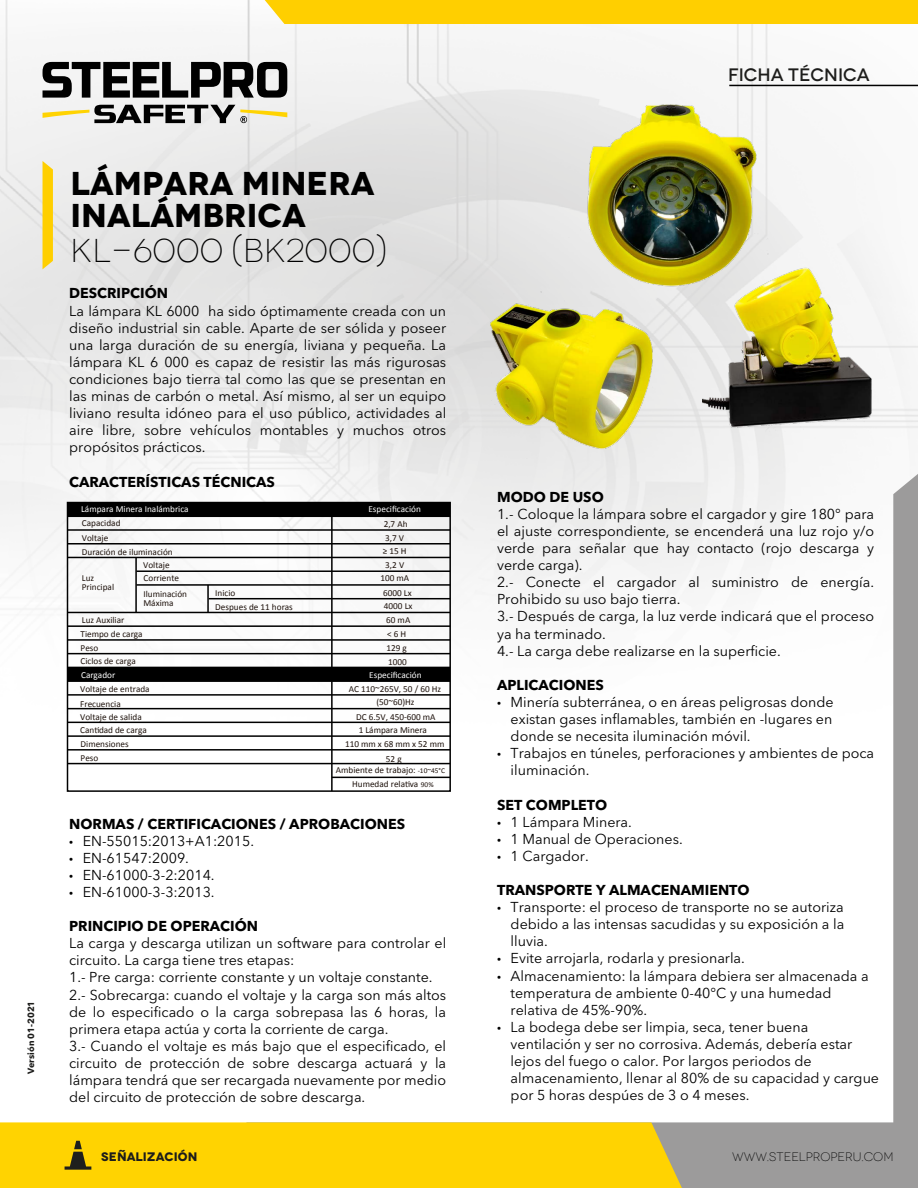
<style>
.page{position:relative;width:918px;height:1188px;background:#fff}
.page>*{position:absolute;margin:0;border:0;box-sizing:border-box;transform-origin:0 0}
.t1{font:700 expanded 33px/31.5px "Novecento";color:#000}
.t2{font:300 expanded 33px "Novecento";color:#000}
.t3{font:500 expanded 18px "Novecento";color:#1d1d1b}
.t4{font:14.25px/17.1px "Avenir Next LT Pro";color:#000}
.t5{font:700 14.25px "Avenir Next LT Pro";color:#000}
.t6{font:300 expanded 12.3px "Novecento";color:#000}
.t7{font:700 expanded 12.3px "Novecento";color:#1d1d1b}
.t8{font:9.15px/13.5px "Calibri";color:#1d110b}
.t9{font:9.15px "Calibri";color:#fff}
.t10{font:700 9px "Avenir Next LT Pro";color:#1d1d1b}
.s1{font-size:7.35px}
.s2{font-family:"Myriad Pro"}
</style>
<div class="page">
<img style="left:0;top:0;width:918px;height:792px">
<svg style="left:43px;top:161px;width:10px;height:108px"></svg>
<svg style="left:43px;top:105px;width:244px;height:18px"></svg>
<svg style="left:43px;top:62px;width:244px;height:36px"></svg>
<hr style="left:729px;top:85px;width:189px;height:1px;background:#000">
<div style="left:265px;top:0;width:653px;height:24px;background:#ffcf00"></div>
<svg style="left:246px;top:474px;width:672px;height:714px"></svg>
<div style="left:0;top:1122px;width:682px;height:66px;background:#ffd301"></div>
<svg style="left:65px;top:1141px;width:26px;height:29px"></svg>
<div style="left:68px;top:667px;width:382px;height:14px;background:#000"></div>
<div style="left:68px;top:503px;width:382px;height:13px;background:#000"></div>
<div style="left:67px;top:502px;width:384px;height:290px;border:2px solid #000"></div>
<hr style="left:68px;top:749px;width:382px;height:2px;background:#000">
<hr style="left:332px;top:777px;width:118px;height:1px;background:#000">
<hr style="left:67px;top:763px;width:383px;height:1px;background:#000">
<hr style="left:68px;top:735px;width:382px;height:2px;background:#000">
<hr style="left:68px;top:722px;width:382px;height:1px;background:#000">
<hr style="left:68px;top:708px;width:382px;height:1px;background:#000">
<hr style="left:68px;top:694px;width:382px;height:2px;background:#000">
<hr style="left:68px;top:680px;width:382px;height:2px;background:#000">
<hr style="left:68px;top:667px;width:382px;height:1px;background:#000">
<hr style="left:68px;top:653px;width:382px;height:1px;background:#000">
<hr style="left:68px;top:639px;width:382px;height:2px;background:#000">
<hr style="left:68px;top:625px;width:382px;height:2px;background:#000">
<hr style="left:67px;top:612px;width:383px;height:1px;background:#000">
<hr style="left:209px;top:598px;width:241px;height:1px;background:#000">
<hr style="left:136px;top:584px;width:314px;height:2px;background:#000">
<hr style="left:136px;top:570px;width:314px;height:2px;background:#000">
<hr style="left:68px;top:557px;width:382px;height:1px;background:#000">
<hr style="left:68px;top:543px;width:382px;height:2px;background:#000">
<hr style="left:68px;top:529px;width:382px;height:2px;background:#000">
<hr style="left:68px;top:516px;width:382px;height:1px;background:#000">
<hr style="left:331px;top:503px;width:2px;height:288px;background:#000">
<hr style="left:135px;top:557px;width:2px;height:55px;background:#000">
<hr style="left:207px;top:585px;width:2px;height:27px;background:#000">
<img style="left:702px;top:262px;width:171px;height:171px">
<img style="left:486px;top:287px;width:171px;height:171px">
<img style="left:567px;top:95px;width:201px;height:201px">
<p class="t10" style="left:26px;top:1074px;width:75px;rotate:-90deg">Versión 01-2021</p>
<h1 class="t1" style="left:71px;top:168px;width:306px">LÁMPARA MINERA<br>INALÁMBRICA</h1>
<h1 class="t2" style="left:71px;top:232px;width:318px">KL-6000 (BK2000)</h1>
<p class="t5" style="left:69px;top:285px;width:100px">DESCRIPCIÓN</p>
<p class="t4" style="left:69px;top:302px;width:379px;text-align:justify">La lámpara KL 6000 ha sido óptimamente creada con un diseño industrial sin cable. Aparte de ser sólida y poseer una larga duración de su energía, liviana y pequeña. La lámpara KL 6 000 es capaz de resistir las más rigurosas condiciones bajo tierra tal como las que se presentan en las minas de carbón o metal. Así mismo, al ser un equipo liviano resulta idóneo para el uso público, actividades al aire libre, sobre vehículos montables y muchos otros propósitos prácticos.</p>
<p class="t5" style="left:69px;top:473px;width:207px">CARACTERÍSTICAS TÉCNICAS</p>
<p class="t9" style="left:81px;top:504px;width:109px">Lámpara Minera Inalámbrica</p>
<p class="t9" style="left:369px;top:504px;width:54px">Especificación</p>
<p class="t8" style="left:82px;top:516px;width:40px;line-height:14.4px">Capacidad<br>Voltaje</p>
<p class="t8" style="left:82px;top:545px;width:92px">Duración de iluminación</p>
<p class="t8" style="left:384px;top:516px;width:25px;line-height:14.4px">2,7 Ah<br>3,7 V</p>
<p class="t8" style="left:383px;top:544px;width:25px">≥ 15 H</p>
<p class="t8" style="left:143px;top:558px;width:28px">Voltaje</p>
<p class="t8" style="left:82px;top:571px;width:14px">Luz</p>
<p class="t8" style="left:144px;top:571px;width:37px">Corriente</p>
<p class="t8" style="left:82px;top:580px;width:34px">Principal</p>
<p class="t8" style="left:143px;top:589px;width:45px;line-height:9.1px">Iluminación<br>Máxima</p>
<p class="t8" style="left:81px;top:613px;width:64px">Luz Auxiliar<br>Tiempo de carga<br>Peso<br>Ciclos de carga</p>
<p class="t8" style="left:80px;top:681px;width:71px;line-height:14.5px">Voltaje de entrada<br>Frecuencia</p>
<p class="t8" style="left:80px;top:709px;width:68px">Voltaje de salida<br>Cantidad de carga<br>Dimensiones<br>Peso</p>
<p class="t9" style="left:81px;top:669px;width:36px">Cargador</p>
<p class="t8" style="left:215px;top:585px;width:79px;line-height:14.9px">Inicio<br>Despues de 11 horas</p>
<p class="t8" style="left:385px;top:558px;width:20px">3,2 V</p>
<p class="t8" style="left:383px;top:585px;width:31px;text-align:justify">6000 Lx 4000 Lx 60 mA</p>
<p class="t8" style="left:380px;top:571px;width:30px">100 mA</p>
<p class="t8" style="left:387px;top:626px;width:22px;line-height:14.7px">&lt; 6 H<br>129 g</p>
<p class="t8" style="left:388px;top:654px;width:20px">1000</p>
<p class="t9" style="left:369px;top:669px;width:54px">Especificación</p>
<p class="t8" style="left:349px;top:683px;width:94px;line-height:12.8px;text-align:center">AC 110~265V, 50 / 60 Hz (50~60)Hz</p>
<p class="t8" style="left:356px;top:710px;width:81px">DC 6.5V, 450-600 mA</p>
<p class="t8" style="left:345px;top:737px;width:101px">110 mm x 68 mm x 52 mm</p>
<p class="t8" style="left:336px;top:763px;width:111px;text-align:center">Ambiente de trabajo: <span class="s1">-10~45°C<br></span>Humedad relativa <span class="s1">90%</span></p>
<p class="t8" style="left:359px;top:723px;width:70px">1 Lámpara Minera</p>
<p class="t8" style="left:386px;top:751px;width:17px">52 g</p>
<p class="t5" style="left:69px;top:815px;width:337px">NORMAS / CERTIFICACIONES / APROBACIONES</p>
<p class="t4" style="left:69px;top:832px;width:186px"><span class="s2">•</span> EN-55015:2013+A1:2015.</p>
<p class="t4" style="left:69px;top:849px;width:121px"><span class="s2">•</span> EN-61547:2009.</p>
<p class="t4" style="left:69px;top:866px;width:147px"><span class="s2">•</span> EN-61000-3-2:2014.</p>
<p class="t4" style="left:69px;top:883px;width:147px"><span class="s2">•</span> EN-61000-3-3:2013.</p>
<p class="t5" style="left:69px;top:917px;width:190px">PRINCIPIO DE OPERACIÓN</p>
<p class="t4" style="left:69px;top:935px;width:379px">La carga y descarga utilizan un software para controlar el circuito. La carga tiene tres etapas:<br>1.- Pre carga: corriente constante y un voltaje constante.<br>2.- Sobrecarga: cuando el voltaje y la carga son más altos de lo especificado o la carga sobrepasa las 6 horas, la primera etapa actúa y corta la corriente de carga.<br>3.- Cuando el voltaje es más bajo que el especificado, el circuito de protección de sobre descarga actuará y la lámpara tendrá que ser recargada nuevamente por medio del circuito de protección de sobre descarga.</p>
<p class="t7" style="left:101px;top:1149px;width:98px">SEÑALIZACIÓN</p>
<p class="t3" style="left:728px;top:64px;width:143px">FICHA TÉCNICA</p>
<p class="t5" style="left:497px;top:488px;width:108px">MODO DE USO</p>
<p class="t4" style="left:497px;top:505px;width:379px">1.- Coloque la lámpara sobre el cargador y gire 180° para el ajuste correspondiente, se encenderá una luz rojo y/o verde para señalar que hay contacto (rojo descarga y verde carga).<br>2.- Conecte el cargador al suministro de energía.<br>Prohibido su uso bajo tierra.<br>3.- Después de carga, la luz verde indicará que el proceso ya ha terminado.<br>4.- La carga debe realizarse en la superficie.</p>
<p class="t5" style="left:497px;top:676px;width:108px">APLICACIONES</p>
<p class="t4" style="left:511px;top:693px;width:324px;text-align:justify;text-indent:-14px"><span class="s2">•</span> Minería subterránea, o en áreas peligrosas donde existan gases inflamables, también en -lugares en donde se necesita iluminación móvil.</p>
<p class="t4" style="left:511px;top:745px;width:365px;text-indent:-14px"><span class="s2">•</span> Trabajos en túneles, perforaciones y ambientes de poca iluminación.</p>
<p class="t5" style="left:497px;top:796px;width:112px">SET COMPLETO</p>
<p class="t4" style="left:497px;top:813px;width:136px"><span class="s2">•</span> 1 Lámpara Minera.</p>
<p class="t4" style="left:497px;top:830px;width:187px"><span class="s2">•</span> 1 Manual de Operaciones.</p>
<p class="t4" style="left:497px;top:847px;width:93px"><span class="s2">•</span> 1 Cargador.</p>
<p class="t5" style="left:497px;top:881px;width:254px">TRANSPORTE Y ALMACENAMIENTO</p>
<p class="t4" style="left:511px;top:899px;width:335px;text-align:justify;text-indent:-14px"><span class="s2">•</span> Transporte: el proceso de transporte no se autoriza debido a las intensas sacudidas y su exposición a la lluvia.</p>
<p class="t4" style="left:497px;top:950px;width:249px"><span class="s2">•</span> Evite arrojarla, rodarla y presionarla.</p>
<p class="t4" style="left:511px;top:967px;width:359px;text-indent:-14px"><span class="s2">•</span> Almacenamiento: la lámpara debiera ser almacenada a temperatura de ambiente 0-40°C y una humedad relativa de 45%-90%.</p>
<p class="t4" style="left:511px;top:1018px;width:370px;text-indent:-14px"><span class="s2">•</span> La bodega debe ser limpia, seca, tener buena ventilación y ser no corrosiva. Además, debería estar lejos del fuego o calor. Por largos periodos de almacenamiento, llenar al 80% de su capacidad y cargue por 5 horas despúes de 3 o 4 meses.</p>
<p class="t6" style="left:732px;top:1150px;width:163px">WWW.STEELPROPERU.COM</p>
</div>
